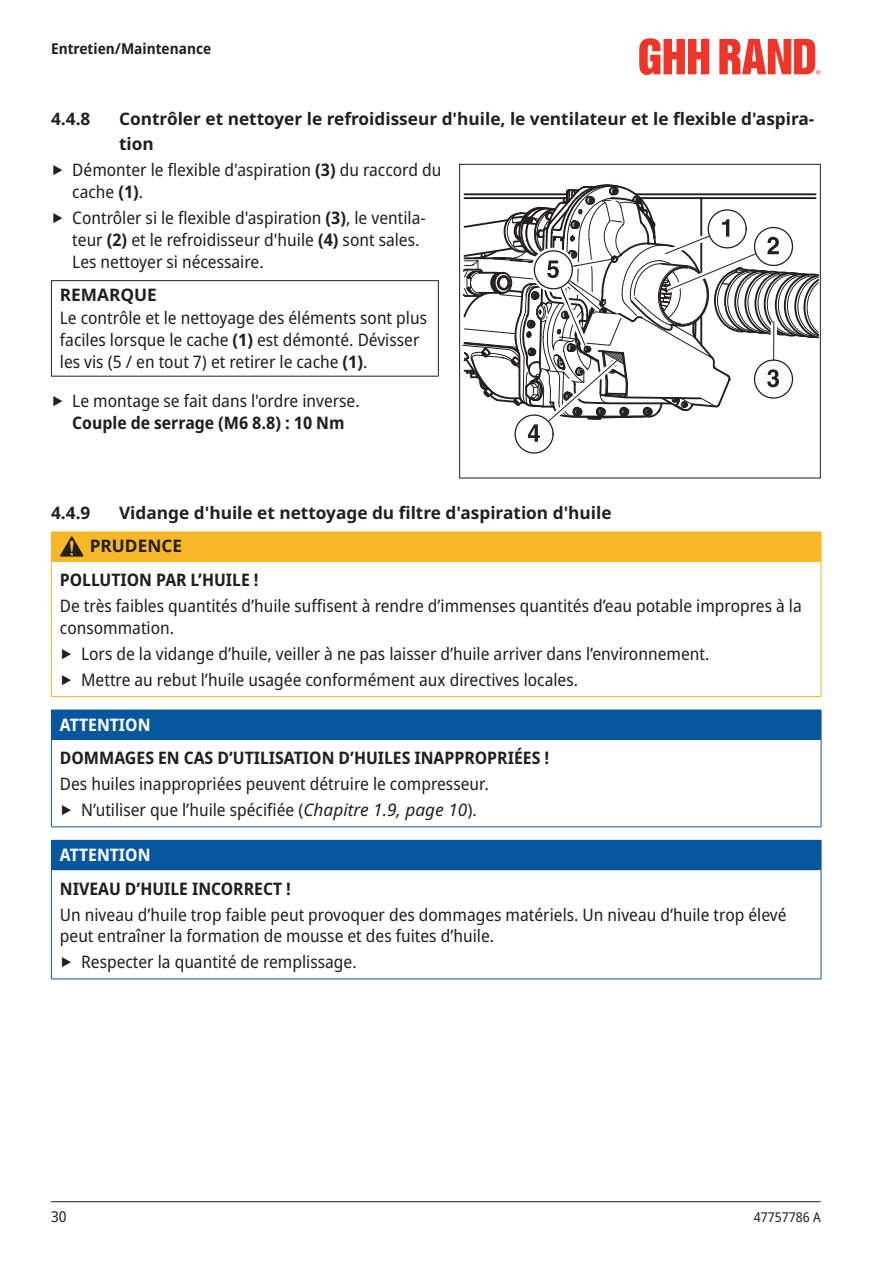
<style>
.page{position:relative;width:893px;height:1263px;background:#fff}
.page>*{position:absolute;margin:0;border:0;box-sizing:border-box;transform-origin:0 0}
.t1{font:semi-condensed 17.25px/21.8px "Noto Sans";color:#231f20}
.t2{font:700 17.25px/33.6px "Noto Sans";color:#231f20}
.t3{font:700 semi-condensed 17.25px "Noto Sans";color:#231f20}
.t4{font:700 semi-condensed 17.25px "Noto Sans";color:#fff}
.t5{font:700 semi-condensed 15px "Noto Sans";color:#231f20}
.t6{font:semi-condensed 15px "Noto Sans";color:#231f20}
.t7{font:semi-condensed 13.5px "Noto Sans";color:#231f20}
.s1{font-stretch:normal;font-size:34.5px}
.s2{font-weight:700}
.s3{font-style:italic;font-stretch:normal}
</style>
<div class="page">
<hr style="left:51px;top:1201px;width:770px;height:1px;background:#231f20">
<svg style="left:639px;top:38px;width:70px;height:37px"></svg>
<svg style="left:719px;top:39px;width:102px;height:36px"></svg>
<hr style="left:51px;top:280px;width:388px;height:1px;background:#231f20">
<svg style="left:51px;top:281px;width:1px;height:25px"></svg>
<svg style="left:438px;top:281px;width:1px;height:25px"></svg>
<hr style="left:51px;top:306px;width:1px;height:70px;background:#231f20">
<hr style="left:438px;top:306px;width:1px;height:70px;background:#231f20">
<hr style="left:51px;top:376px;width:388px;height:1px;background:#231f20">
<div style="left:51px;top:532px;width:770px;height:29px;background:#f6b828"></div>
<hr style="left:51px;top:561px;width:770px;height:1px;background:#f6b828">
<svg style="left:821px;top:532px;width:1px;height:29px"></svg>
<hr style="left:51px;top:562px;width:1px;height:134px;background:#f6b828">
<hr style="left:821px;top:562px;width:1px;height:134px;background:#f6b828">
<hr style="left:51px;top:696px;width:770px;height:1px;background:#f6b828">
<svg style="left:60px;top:537px;width:23px;height:19px"></svg>
<div style="left:51px;top:710px;width:770px;height:29px;background:#07579f"></div>
<hr style="left:51px;top:739px;width:770px;height:1px;background:#07579f">
<svg style="left:821px;top:710px;width:1px;height:29px"></svg>
<hr style="left:51px;top:740px;width:1px;height:86px;background:#07579f">
<hr style="left:821px;top:740px;width:1px;height:86px;background:#07579f">
<hr style="left:51px;top:826px;width:770px;height:1px;background:#07579f">
<div style="left:51px;top:840px;width:770px;height:30px;background:#07579f"></div>
<svg style="left:821px;top:841px;width:1px;height:28px"></svg>
<hr style="left:51px;top:870px;width:1px;height:108px;background:#07579f">
<hr style="left:821px;top:870px;width:1px;height:108px;background:#07579f">
<hr style="left:51px;top:978px;width:770px;height:1px;background:#07579f">
<svg style="left:462px;top:184px;width:356px;height:270px"></svg>
<div style="left:459px;top:164px;width:362px;height:314px;border:1px solid #231f20"></div>
<p class="t5" style="left:51px;top:38px;width:162px">Entretien/Maintenance</p>
<p class="t2" style="left:51px;top:102px;width:41px">4.4.8</p>
<p class="t2" style="left:119px;top:102px;width:697px">Contrôler et nettoyer le refroidisseur d'huile, le ventilateur et le flexible d'aspira-</p>
<p class="t2" style="left:119px;top:128px;width:36px">tion</p>
<p class="t1" style="left:51px;top:160px;width:392px"><span class="s1">‣</span> Démonter le flexible d'aspiration <span class="s2">(3)</span> du raccord du</p>
<p class="t1" style="left:51px;top:179px;width:376px;line-height:26px;text-indent:21px">cache <span class="s2">(1)</span>.<br><span class="s1">‣</span> Contrôler si le flexible d'aspiration <span class="s2">(3)</span>, le ventila‑</p>
<p class="t1" style="left:72px;top:229px;width:349px">teur <span class="s2">(2)</span> et le refroidisseur d'huile <span class="s2">(4)</span> sont sales.<br>Les nettoyer si nécessaire.</p>
<p class="t2" style="left:60px;top:279px;width:99px">REMARQUE</p>
<p class="t1" style="left:60px;top:307px;width:369px">Le contrôle et le nettoyage des éléments sont plus faciles lorsque le cache <span class="s2">(1)</span> est démonté. Dévisser les vis (5 / en tout 7) et retirer le cache <span class="s2">(1)</span>.</p>
<p class="t1" style="left:51px;top:390px;width:310px;text-align:center"><span class="s1">‣</span> Le montage se fait dans l'ordre inverse.<br><span class="s2">Couple de serrage (M6 8.8) : 10 Nm</span></p>
<p class="t2" style="left:51px;top:496px;width:41px">4.4.9</p>
<p class="t2" style="left:90px;top:496px;width:523px;text-indent:29px">Vidange d'huile et nettoyage du filtre d'aspiration d'huile<br>PRUDENCE</p>
<p class="t3" style="left:60px;top:567px;width:200px">POLLUTION PAR L’HUILE !</p>
<p class="t1" style="left:60px;top:595px;width:743px">De très faibles quantités d’huile suffisent à rendre d’immenses quantités d’eau potable impropres à la consommation.</p>
<p class="t1" style="left:60px;top:641px;width:651px;line-height:26px"><span class="s1">‣</span> Lors de la vidange d’huile, veiller à ne pas laisser d’huile arriver dans l’environnement. <span class="s1">‣</span> Mettre au rebut l’huile usagée conformément aux directives locales.</p>
<p class="t4" style="left:60px;top:712px;width:92px">ATTENTION</p>
<p class="t3" style="left:60px;top:746px;width:491px">DOMMAGES EN CAS D’UTILISATION D’HUILES INAPPROPRIÉES !</p>
<p class="t1" style="left:60px;top:771px;width:431px;line-height:26px">Des huiles inappropriées peuvent détruire le compresseur. <span class="s1">‣</span> N’utiliser que l’huile spécifiée (<span class="s3">Chapitre 1.9, page 10</span>).</p>
<p class="t4" style="left:60px;top:843px;width:92px">ATTENTION</p>
<p class="t3" style="left:60px;top:876px;width:232px">NIVEAU D’HUILE INCORRECT !</p>
<p class="t1" style="left:60px;top:904px;width:728px">Un niveau d’huile trop faible peut provoquer des dommages matériels. Un niveau d’huile trop élevé peut entraîner la formation de mousse et des fuites d’huile.</p>
<p class="t1" style="left:60px;top:951px;width:298px"><span class="s1">‣</span> Respecter la quantité de remplissage.</p>
<p class="t6" style="left:51px;top:1206px;width:17px">30</p>
<p class="t7" style="left:754px;top:1207px;width:68px">47757786 A</p>
</div>
